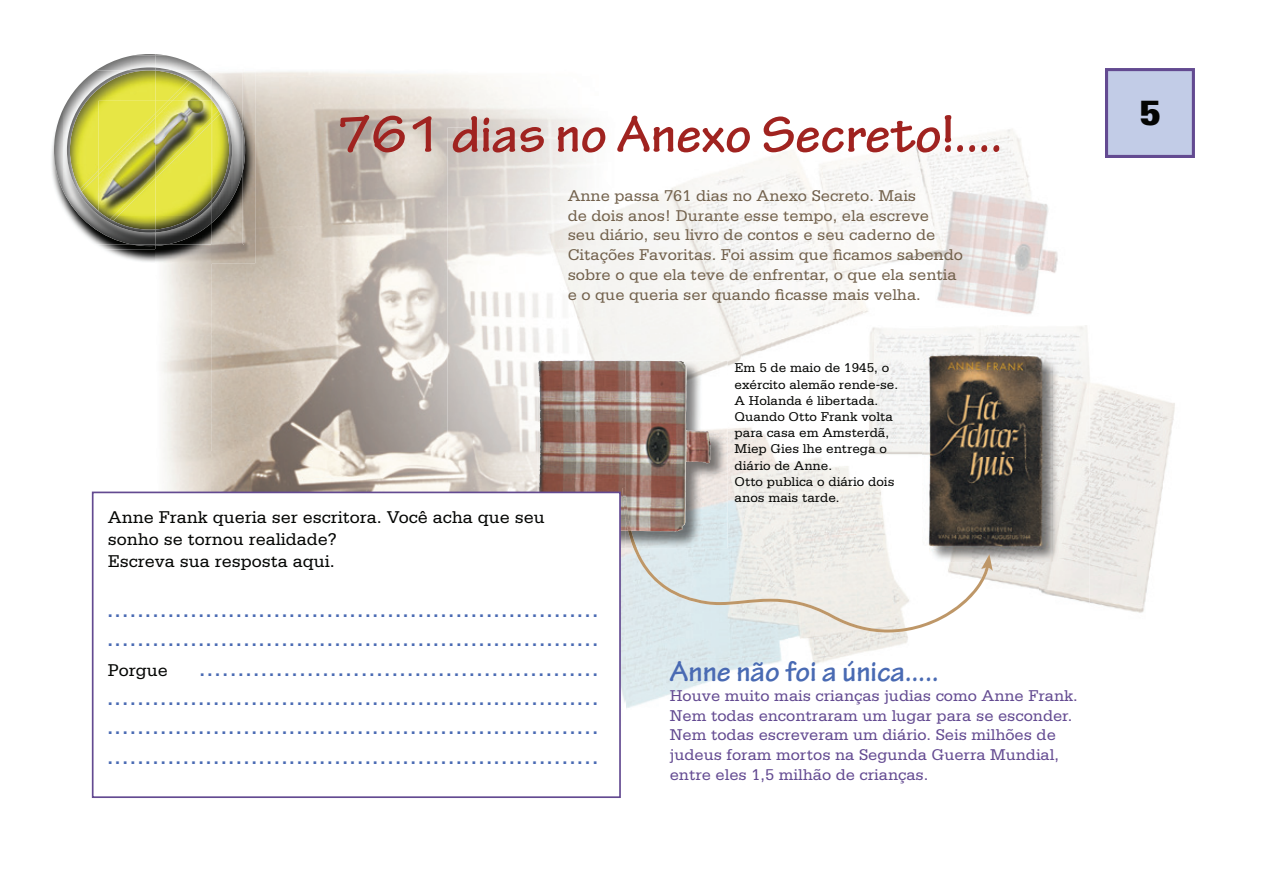
<style>
.page{position:relative;width:1263px;height:893px;background:#fff}
.page>*{position:absolute;margin:0;border:0;box-sizing:border-box;transform-origin:0 0}
.t1{font:700 54px "Tekton Pro";color:#a02320}
.t2{font:900 37.05px "Serifa Std";color:#040503}
.t3{font:700 30px "Tekton Pro";color:#496ab3}
.t4{font:700 18px/29.4px "Serifa Std";color:#496ab3}
.t5{font:18px/21.6px "Serifa Std";color:#040503}
.t6{font:16.5px/19.8px "Serifa Std";color:#72614c}
.t7{font:16.5px/19.8px "Serifa Std";color:#634a91}
.t8{font:13.5px/16.2px "Serifa Std";color:#040503}
</style>
<div class="page">
<img style="left:211px;top:71px;width:259px;height:380px">
<img style="left:211px;top:451px;width:237px;height:41px">
<img style="left:1089px;top:372px;width:86px;height:241px">
<img style="left:621px;top:651px;width:246px;height:57px">
<img style="left:625px;top:129px;width:464px;height:260px">
<img style="left:677px;top:389px;width:246px;height:262px">
<img style="left:1039px;top:389px;width:50px;height:214px">
<img style="left:989px;top:562px;width:50px;height:28px">
<img style="left:448px;top:128px;width:177px;height:523px">
<img style="left:993px;top:355px;width:66px;height:207px">
<img style="left:923px;top:337px;width:129px;height:44px">
<img style="left:923px;top:381px;width:7px;height:107px">
<img style="left:930px;top:355px;width:122px;height:205px">
<svg style="left:622px;top:488px;width:367px;height:144px"></svg>
<svg style="left:981px;top:554px;width:12px;height:17px"></svg>
<img style="left:625px;top:361px;width:86px;height:102px">
<img style="left:593px;top:361px;width:32px;height:187px">
<img style="left:628px;top:531px;width:9px;height:17px">
<img style="left:537px;top:360px;width:56px;height:132px">
<img style="left:625px;top:462px;width:68px;height:69px">
<img style="left:538px;top:361px;width:54px;height:24px">
<img style="left:622px;top:488px;width:9px;height:43px">
<div style="left:92px;top:492px;width:529px;height:306px;background:#fff;border:2px solid #634a91"></div>
<div style="left:1105px;top:68px;width:90px;height:90px;background:#c2cce7;border:3px solid #634a91"></div>
<img style="left:51px;top:134px;width:104px;height:128px">
<img style="left:155px;top:250px;width:56px;height:13px">
<img style="left:211px;top:71px;width:44px;height:192px">
<img style="left:244px;top:135px;width:1px;height:30px">
<svg style="left:54px;top:137px;width:1px;height:26px"></svg>
<img style="left:63px;top:244px;width:179px;height:6px">
<img style="left:132px;top:244px;width:23px;height:2px">
<svg style="left:155px;top:244px;width:12px;height:2px"></svg>
<img style="left:242px;top:71px;width:2px;height:56px">
<img style="left:55px;top:191px;width:8px;height:53px">
<img style="left:242px;top:173px;width:2px;height:71px">
<svg style="left:133px;top:54px;width:40px;height:3px"></svg>
<img style="left:97px;top:57px;width:105px;height:13px">
<img style="left:55px;top:109px;width:8px;height:82px">
<img style="left:242px;top:127px;width:2px;height:46px">
<img style="left:211px;top:71px;width:31px;height:6px">
<img style="left:211px;top:223px;width:31px;height:21px">
<img style="left:63px;top:102px;width:148px;height:142px">
<img style="left:211px;top:77px;width:31px;height:146px">
<img style="left:128px;top:67px;width:27px;height:3px">
<svg style="left:155px;top:68px;width:16px;height:2px"></svg>
<img style="left:67px;top:70px;width:144px;height:163px">
<img style="left:211px;top:95px;width:21px;height:110px">
<svg style="left:80px;top:189px;width:17px;height:21px"></svg>
<h1 class="t1" style="left:336px;top:103px;width:668px">761 dias no Anexo Secreto!....</h1>
<p class="t6" style="left:568px;top:186px;width:397px">Anne passa 761 dias no Anexo Secreto. Mais<br>de dois anos! Durante esse tempo, ela escreve<br>seu diário, seu livro de contos e seu caderno de Citações Favoritas. Foi assim que ficamos sabendo sobre o que ela teve de enfrentar, o que ela sentia e o que queria ser quando ficasse mais velha.</p>
<p class="t5" style="left:108px;top:507px;width:439px">Anne Frank queria ser escritora. Você acha que seu sonho se tornou realidade?<br>Escreva sua resposta aqui.</p>
<p class="t4" style="left:108px;top:596px;width:491px">................................................................. .................................................................</p>
<p class="t5" style="left:108px;top:659px;width:62px">Porgue</p>
<p class="t4" style="left:108px;top:655px;width:492px;text-align:justify;text-indent:92px">.................................................... ................................................................. ................................................................. .................................................................</p>
<p class="t8" style="left:735px;top:360px;width:165px">Em 5 de maio de 1945, o exército alemão rende-se.<br>A Holanda é libertada.<br>Quando Otto Frank volta para casa em Amsterdã,<br>Miep Gies lhe entrega o diário de Anne.<br>Otto publica o diário dois anos mais tarde.</p>
<h3 class="t3" style="left:670px;top:654px;width:271px">Anne não foi a única.....</h3>
<p class="t7" style="left:670px;top:686px;width:410px">Houve muito mais crianças judias como Anne Frank.<br>Nem todas encontraram um lugar para se esconder.<br>Nem todas escreveram um diário. Seis milhões de judeus foram mortos na Segunda Guerra Mundial, entre eles 1,5 milhão de crianças.</p>
<h2 class="t2" style="left:1140px;top:91px;width:22px">5</h2>
</div>
